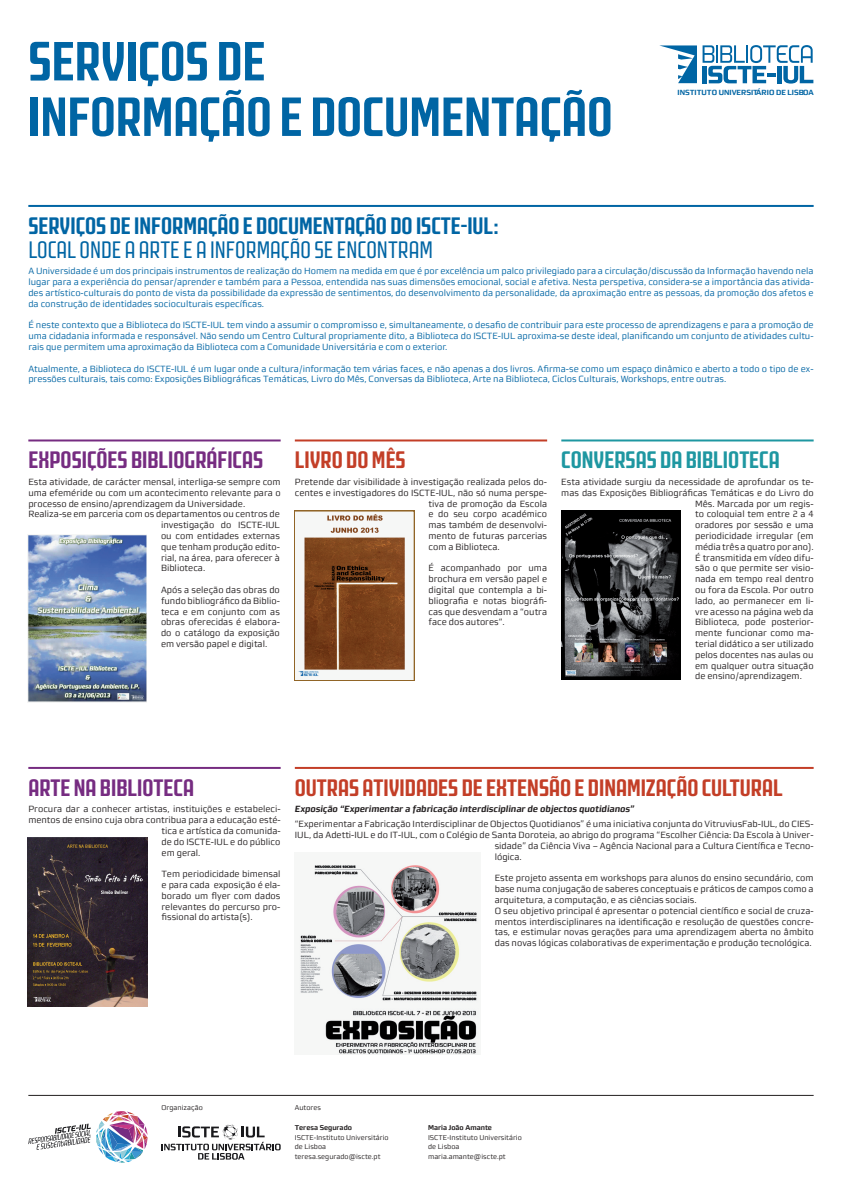
<style>
.page{position:relative;width:842px;height:1191px;background:#fff}
.page>*{position:absolute;margin:0;border:0;box-sizing:border-box;transform-origin:0 0}
.t1{font:700 55.5px/55.5px "Morgan Poster";color:#0065a4}
.t2{font:700 24px "Morgan Poster";color:#c33e27}
.t3{font:700 24px "Morgan Poster";color:#0065a4}
.t4{font:700 24px "Morgan Poster";color:#762c81}
.t5{font:24px "Morgan Poster";color:#0065a4}
.t6{font:700 24px "Morgan Poster";color:#1e97a1}
.t7{font:9px/10.8px "Morgan Sans";color:#231f20;text-align:justify}
.t8{font:9px/10.8px "Morgan Sans";color:#0065a4;text-align:justify}
.t9{font:italic 700 9px "Morgan Sans";color:#231f20}
.t10{font:700 7.45px "Morgan Sans";color:#0065a4}
.t11{font:7px/9.8px "Morgan Sans";color:#231f20}
.t12{font:700 7px "Morgan Sans";color:#231f20}
</style>
<div class="page">
<img style="left:28px;top:1111px;width:120px;height:51px">
<svg style="left:162px;top:1124px;width:119px;height:35px"></svg>
<hr style="left:28px;top:1095px;width:786px;height:1px;background:#231f20">
<hr style="left:28px;top:205px;width:786px;height:2px;background:#0065a4">
<hr style="left:28px;top:439px;width:253px;height:2px;background:#762c81">
<hr style="left:28px;top:767px;width:253px;height:2px;background:#762c81">
<hr style="left:295px;top:439px;width:252px;height:2px;background:#c33e27">
<hr style="left:295px;top:767px;width:519px;height:2px;background:#c33e27">
<hr style="left:561px;top:439px;width:253px;height:2px;background:#1e97a1">
<svg style="left:659px;top:45px;width:154px;height:39px"></svg>
<img style="left:28px;top:534px;width:119px;height:168px">
<img style="left:28px;top:837px;width:119px;height:170px">
<svg style="left:294px;top:511px;width:120px;height:169px"></svg>
<img style="left:561px;top:510px;width:120px;height:169px">
<img style="left:299px;top:865px;width:179px;height:189px">
<h1 class="t1" style="left:28px;top:32px;width:586px">SERVIÇOS DE<br>INFORMAÇÃO E DOCUMENTAÇÃO</h1>
<p class="t10" style="left:677px;top:88px;width:138px">INSTITUTO UNIVERSITÁRIO DE LISBOA</p>
<h2 class="t3" style="left:28px;top:213px;width:404px">SERVIÇOS DE INFORMAÇÃO E DOCUMENTAÇÃO DO ISCTE</h2>
<h2 class="t3" style="left:461px;top:213px;width:39px">-IUL:</h2>
<h2 class="t5" style="left:28px;top:237px;width:406px">LOCAL ONDE A ARTE E A INFORMAÇÃO SE ENCONTRAM</h2>
<p class="t8" style="left:28px;top:266px;width:787px">A Universidade é um dos principais instrumentos de realização do Homem na medida em que é por excelência um palco privilegiado para a circulação/discussão da Informação havendo nela lugar para a experiência do pensar/aprender e também para a Pessoa, entendida nas suas dimensões emocional, social e afetiva. Nesta perspetiva, considera-se a importância das ativida&shy;des artístico-culturais do ponto de vista da possibilidade da expressão de sentimentos, do desenvolvimento da personalidade, da aproximação entre as pessoas, da promoção dos afetos e da construção de identidades socioculturais específicas.</p>
<p class="t8" style="left:28px;top:320px;width:787px">É neste contexto que a Biblioteca do ISCTE-IUL tem vindo a assumir o compromisso e, simultaneamente, o desafio de contribuir para este processo de aprendizagens e para a promoção de uma cidadania informada e responsável. Não sendo um Centro Cultural propriamente dito, a Biblioteca do ISCTE-IUL aproxima-se deste ideal, planificando um conjunto de atividades cultu&shy;rais que permitem uma aproximação da Biblioteca com a Comunidade Universitária e com o exterior.</p>
<p class="t8" style="left:28px;top:363px;width:787px">Atualmente, a Biblioteca do ISCTE-IUL é um lugar onde a cultura/informação tem várias faces, e não apenas a dos livros. Afirma-se como um espaço dinâmico e aberto a todo o tipo de ex&shy;pressões culturais, tais como: Exposições Bibliográficas Temáticas, Livro do Mês, Conversas da Biblioteca, Arte na Biblioteca, Ciclos Culturais, Workshops, entre outras.</p>
<h2 class="t4" style="left:28px;top:447px;width:215px">EXPOSIÇÕES BIBLIOGRÁFICAS</h2>
<p class="t7" style="left:28px;top:476px;width:254px">Esta atividade, de carácter mensal, interliga-se sempre com</p>
<p class="t7" style="left:28px;top:487px;width:254px">uma efeméride ou com um acontecimento relevante para o</p>
<p class="t7" style="left:28px;top:498px;width:218px">processo de ensino/aprendizagem da Universidade.</p>
<p class="t7" style="left:28px;top:509px;width:253px">Realiza-se em parceria com os departamentos ou centros de</p>
<p class="t7" style="left:161px;top:519px;width:120px">investigação do ISCTE-IUL</p>
<p class="t7" style="left:161px;top:530px;width:120px">ou com entidades externas</p>
<p class="t7" style="left:161px;top:541px;width:120px">que tenham produção edito-</p>
<p class="t7" style="left:161px;top:552px;width:120px">rial, na área, para oferecer à</p>
<p class="t7" style="left:161px;top:563px;width:46px">Biblioteca.</p>
<p class="t7" style="left:161px;top:584px;width:120px">Após a seleção das obras do fundo bibliográfico da Biblio&shy;teca e em conjunto com as obras oferecidas é elabora&shy;do o catálogo da exposição em versão papel e digital.</p>
<h2 class="t2" style="left:295px;top:447px;width:111px">LIVRO DO MÊS</h2>
<p class="t7" style="left:295px;top:476px;width:254px">Pretende dar visibilidade à investigação realizada pelos do-</p>
<p class="t7" style="left:295px;top:487px;width:254px">centes e investigadores do ISCTE-IUL, não só numa perspe-</p>
<p class="t7" style="left:428px;top:498px;width:120px">tiva de promoção da Escola</p>
<p class="t7" style="left:428px;top:509px;width:120px">e do seu corpo académico</p>
<p class="t7" style="left:428px;top:519px;width:120px">mas também de desenvolvi-</p>
<p class="t7" style="left:428px;top:530px;width:120px">mento de futuras parcerias</p>
<p class="t7" style="left:428px;top:541px;width:73px">com a Biblioteca.</p>
<p class="t7" style="left:428px;top:563px;width:120px">É acompanhado por uma brochura em versão papel e digital que contempla a bi&shy;bliografia e notas biográfi&shy;cas que desvendam a “outra face dos autores“.</p>
<h2 class="t6" style="left:561px;top:447px;width:12px">CONVERSAS</h2>
<h2 class="t6" style="left:660px;top:447px;width:79px">DA BIBLIOTECA</h2>
<p class="t7" style="left:561px;top:476px;width:254px">Esta atividade surgiu da necessidade de aprofundar os te-</p>
<p class="t7" style="left:561px;top:487px;width:254px">mas das Exposições Bibliográficas Temáticas e do Livro do</p>
<p class="t7" style="left:695px;top:498px;width:120px">Mês. Marcada por um regis-</p>
<p class="t7" style="left:695px;top:509px;width:120px">to coloquial tem entre 2 a 4</p>
<p class="t7" style="left:695px;top:519px;width:120px">oradores por sessão e uma</p>
<p class="t7" style="left:695px;top:530px;width:120px">periodicidade irregular (em</p>
<p class="t7" style="left:695px;top:541px;width:120px">média três a quatro por ano).</p>
<p class="t7" style="left:695px;top:552px;width:120px">É transmitida em vídeo difu-</p>
<p class="t7" style="left:695px;top:563px;width:120px">são o que permite ser visio-</p>
<p class="t7" style="left:695px;top:573px;width:120px">nada em tempo real dentro</p>
<p class="t7" style="left:695px;top:584px;width:120px">ou fora da Escola. Por outro</p>
<p class="t7" style="left:695px;top:595px;width:120px">lado, ao permanecer em li-</p>
<p class="t7" style="left:695px;top:606px;width:120px">vre acesso na página web da</p>
<p class="t7" style="left:695px;top:617px;width:120px">Biblioteca, pode posterior-</p>
<p class="t7" style="left:695px;top:627px;width:120px">mente funcionar como ma-</p>
<p class="t7" style="left:695px;top:638px;width:120px">terial didático a ser utilizado</p>
<p class="t7" style="left:695px;top:649px;width:120px">pelos docentes nas aulas ou</p>
<p class="t7" style="left:695px;top:660px;width:120px">em qualquer outra situação</p>
<p class="t7" style="left:695px;top:671px;width:108px">de ensino/aprendizagem.</p>
<h2 class="t4" style="left:28px;top:775px;width:12px">ARTE</h2>
<h2 class="t4" style="left:74px;top:775px;width:80px">NA BIBLIOTECA</h2>
<p class="t7" style="left:28px;top:803px;width:254px">Procura dar a conhecer artistas, instituições e estabeleci-</p>
<p class="t7" style="left:28px;top:814px;width:254px">mentos de ensino cuja obra contribua para a educação esté-</p>
<p class="t7" style="left:162px;top:825px;width:121px">tica e artística da comunida-</p>
<p class="t7" style="left:162px;top:836px;width:120px">de do ISCTE-IUL e do público</p>
<p class="t7" style="left:162px;top:847px;width:40px">em geral.</p>
<p class="t7" style="left:162px;top:868px;width:120px">Tem periodicidade bimensal e para cada exposição é ela&shy;borado um flyer com dados relevantes do percurso pro&shy;fissional do artista(s).</p>
<h2 class="t2" style="left:295px;top:775px;width:12px">OUTRAS</h2>
<h2 class="t2" style="left:363px;top:775px;width:54px">ATIVIDADES</h2>
<h2 class="t2" style="left:462px;top:775px;width:58px">DE EXTENSÃO</h2>
<h2 class="t2" style="left:574px;top:775px;width:83px">E DINAMIZAÇÃO</h2>
<h2 class="t2" style="left:702px;top:775px;width:11px">CULTURAL</h2>
<p class="t9" style="left:295px;top:804px;width:341px">Exposição “Experimentar a fabricação interdisciplinar de objectos quotidianos”</p>
<p class="t7" style="left:295px;top:818px;width:520px">“Experimentar a Fabricação Interdisciplinar de Objectos Quotidianos” é uma iniciativa conjunta do VitruviusFab-IUL, do CIES-</p>
<p class="t7" style="left:295px;top:829px;width:520px">IUL, da Adetti-IUL e do IT-IUL, com o Colégio de Santa Doroteia, ao abrigo do programa “Escolher Ciência: Da Escola à Univer-</p>
<p class="t7" style="left:495px;top:840px;width:320px">sidade” da Ciência Viva – Agência Nacional para a Cultura Científica e Tecno-</p>
<p class="t7" style="left:495px;top:851px;width:29px">lógica.</p>
<p class="t7" style="left:495px;top:872px;width:320px;text-align:left">Este projeto assenta em workshops para alunos do ensino secundário, com base numa conjugação de saberes conceptuais e práticos de campos como a arquitetura, a computação, e as ciências sociais.<br>O seu objetivo principal é apresentar o potencial científico e social de cruza&shy;mentos interdisciplinares na identificação e resolução de questões concre&shy;tas, e estimular novas gerações para uma aprendizagem aberta no âmbito das novas lógicas colaborativas de experimentação e produção tecnológica.</p>
<p class="t11" style="left:162px;top:1102px;width:43px">Organização</p>
<p class="t11" style="left:295px;top:1102px;width:28px">Autores</p>
<p class="t12" style="left:295px;top:1123px;width:59px">Teresa Segurado</p>
<p class="t11" style="left:295px;top:1132px;width:95px">ISCTE-Instituto Universitário de Lisboa teresa.segurado@iscte.pt</p>
<p class="t12" style="left:428px;top:1123px;width:65px">Maria João Amante</p>
<p class="t11" style="left:428px;top:1132px;width:95px">ISCTE-Instituto Universitário de Lisboa maria.amante@iscte.pt</p>
</div>
